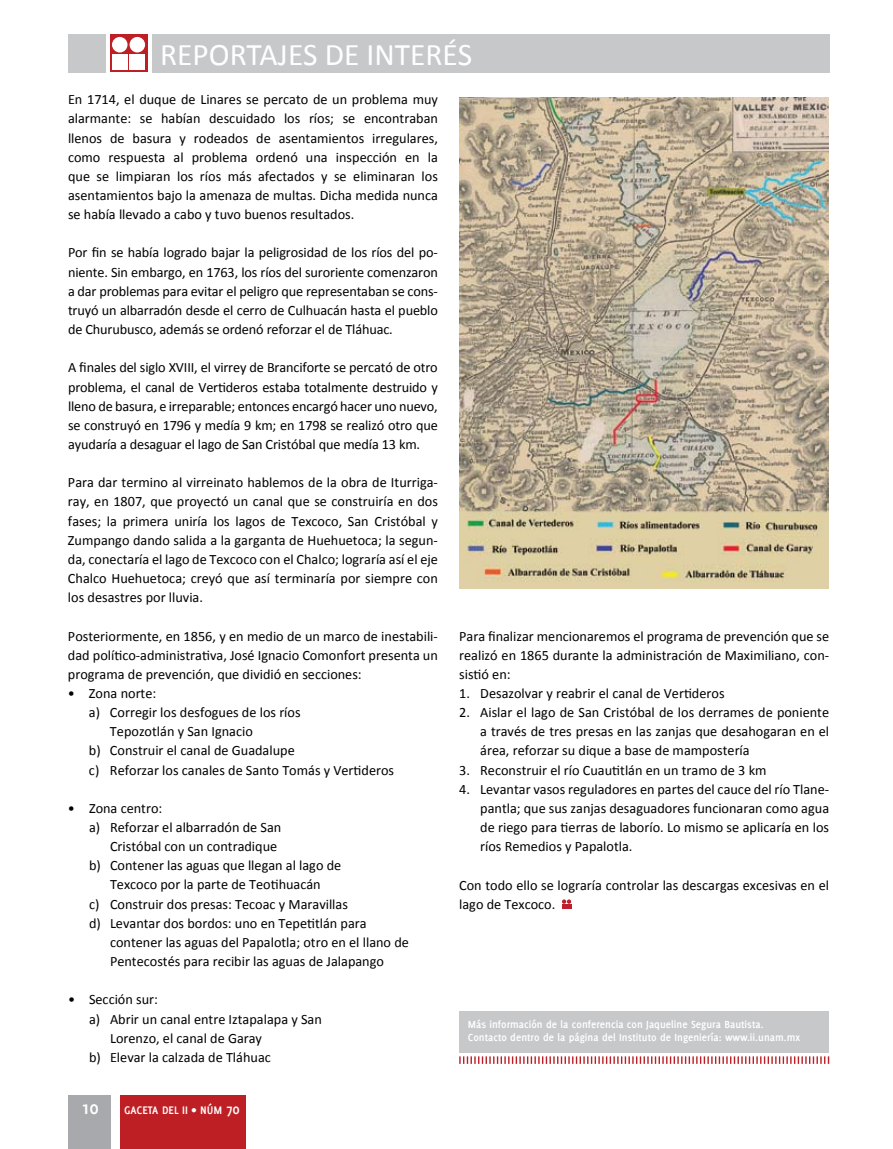
<style>
.page{position:relative;width:893px;height:1149px;background:#fff}
.page>*{position:absolute;margin:0;border:0;box-sizing:border-box;transform-origin:0 0}
.t1{font:31.5px "Calibri";color:#fff}
.t2{font:700 19.5px "Delicious";color:#fff}
.t3{font:14.25px/19.2px "Calibri";color:#000;text-align:justify}
.t4{font:700 12px "Delicious";color:#fff}
.t5{font:700 11.25px/13.5px "Delicious";color:#fff}
.s1{font-size:15px}
</style>
<div class="page">
<div style="left:68px;top:34px;width:761px;height:38px;background:#c6c8ca"></div>
<div style="left:106px;top:28px;width:45px;height:52px;background:#fff"></div>
<svg style="left:110px;top:34px;width:38px;height:38px"></svg>
<div style="left:112px;top:37px;width:16px;height:15px;background:#fff;border-radius:50%"></div>
<div style="left:112px;top:54px;width:16px;height:15px;background:#fff"></div>
<div style="left:130px;top:37px;width:15px;height:15px;background:#fff;border-radius:50%"></div>
<div style="left:130px;top:54px;width:15px;height:15px;background:#fff"></div>
<svg style="left:562px;top:899px;width:9px;height:9px"></svg>
<img style="left:459px;top:98px;width:370px;height:490px">
<div style="left:459px;top:1010px;width:370px;height:41px;background:#c6c8ca"></div>
<svg style="left:459px;top:1056px;width:370px;height:7px"></svg>
<div style="left:120px;top:1095px;width:125px;height:53px;background:#be1f24"></div>
<div style="left:69px;top:1095px;width:42px;height:53px;background:#a7a9ac"></div>
<h1 class="t1" style="left:160px;top:35px;width:314px">reportajes de interés</h1>
<p class="t3" style="left:68px;top:89px;width:371px">En 1714, el duque de Linares se percato de un problema muy alarmante: se habían descuidado los ríos; se encontraban llenos de basura y rodeados de asentamientos irregulares, como respuesta al problema ordenó una inspección en la que se limpiaran los ríos más afectados y se eliminaran los asentamientos bajo la amenaza de multas. Dicha medida nunca se había llevado a cabo y tuvo buenos resultados.</p>
<p class="t3" style="left:68px;top:242px;width:371px">Por fin se había logrado bajar la peligrosidad de los ríos del po&shy;niente. Sin embargo, en 1763, los ríos del suroriente comenzaron a dar problemas para evitar el peligro que representaban se cons&shy;truyó un albarradón desde el cerro de Culhuacán hasta el pueblo de Churubusco, además se ordenó reforzar el de Tláhuac.</p>
<p class="t3" style="left:68px;top:357px;width:371px">A finales del siglo XVIII, el virrey de Branciforte se percató de otro problema, el canal de Vertideros estaba totalmente destruido y lleno de basura, e irreparable; entonces encargó hacer uno nuevo, se construyó en 1796 y medía 9 km; en 1798 se realizó otro que ayudaría a desaguar el lago de San Cristóbal que medía 13 km.</p>
<p class="t3" style="left:68px;top:472px;width:371px">Para dar termino al virreinato hablemos de la obra de Iturriga&shy;ray, en 1807, que proyectó un canal que se construiría en dos fases; la primera uniría los lagos de Texcoco, San Cristóbal y Zumpango dando salida a la garganta de Huehuetoca; la segun&shy;da, conectaría el lago de Texcoco con el Chalco; lograría así el eje Chalco Huehuetoca; creyó que así terminaría por siempre con los desastres por lluvia.</p>
<p class="t3" style="left:68px;top:625px;width:371px">Posteriormente, en 1856, y en medio de un marco de inestabili&shy;dad político-administrativa, José Ignacio Comonfort presenta un programa de prevención, que dividió en secciones:</p>
<p class="t3" style="left:68px;top:682px;width:90px">• Zona norte:</p>
<p class="t3" style="left:89px;top:702px;width:213px">a) Corregir los desfogues de los ríos</p>
<p class="t3" style="left:110px;top:721px;width:144px">Tepozotlán y San Ignacio</p>
<p class="t3" style="left:89px;top:740px;width:207px">b) Construir el canal de Guadalupe</p>
<p class="t3" style="left:89px;top:759px;width:307px">c) Reforzar los canales de Santo Tomás y Vertideros</p>
<p class="t3" style="left:68px;top:797px;width:96px">• Zona centro:</p>
<p class="t3" style="left:89px;top:816px;width:194px">a) Reforzar el albarradón de San</p>
<p class="t3" style="left:110px;top:835px;width:169px">Cristóbal con un contradique</p>
<p class="t3" style="left:89px;top:855px;width:254px">b) Contener las aguas que llegan al lago de</p>
<p class="t3" style="left:110px;top:874px;width:212px">Texcoco por la parte de Teotihuacán</p>
<p class="t3" style="left:89px;top:893px;width:260px">c) Construir dos presas: Tecoac y Maravillas</p>
<p class="t3" style="left:89px;top:912px;width:279px">d) Levantar dos bordos: uno en Tepetitlán para</p>
<p class="t3" style="left:110px;top:931px;width:300px">contener las aguas del Papalotla; otro en el llano de</p>
<p class="t3" style="left:110px;top:950px;width:275px">Pentecostés para recibir las aguas de Jalapango</p>
<p class="t3" style="left:68px;top:989px;width:92px">• Sección sur:</p>
<p class="t3" style="left:89px;top:1008px;width:234px">a) Abrir un canal entre Iztapalapa y San</p>
<p class="t3" style="left:110px;top:1027px;width:154px">Lorenzo, el canal de Garay</p>
<p class="t3" style="left:89px;top:1046px;width:183px">b) Elevar la calzada de Tláhuac</p>
<p class="t3" style="left:459px;top:625px;width:371px">Para finalizar mencionaremos el programa de prevención que se realizó en 1865 durante la administración de Maximiliano, con&shy;sistió en:</p>
<p class="t3" style="left:459px;top:682px;width:267px">1. Desazolvar y reabrir el canal de Vertideros</p>
<p class="t3" style="left:480px;top:702px;width:350px;text-indent:-21px">2. Aislar el lago de San Cristóbal de los derrames de poniente a través de tres presas en las zanjas que desahogaran en el área, reforzar su dique a base de mampostería</p>
<p class="t3" style="left:459px;top:759px;width:309px">3. Reconstruir el río Cuautitlán en un tramo de 3 km</p>
<p class="t3" style="left:480px;top:778px;width:350px;text-indent:-21px">4. Levantar vasos reguladores en partes del cauce del río Tlane&shy;pantla; que sus zanjas desaguadores funcionaran como agua de riego para tierras de laborío. Lo mismo se aplicaría en los ríos Remedios y Papalotla.</p>
<p class="t3" style="left:459px;top:874px;width:371px">Con todo ello se lograría controlar las descargas excesivas en el lago de Texcoco.</p>
<p class="t5" style="left:468px;top:1016px;width:334px">Más información de la conferencia con Jaqueline Segura Bautista.<br>Contacto dentro de la página del Instituto de Ingeniería: www.ii.unam.mx</p>
<h2 class="t2" style="left:81px;top:1096px;width:19px">10</h2>
<p class="t4" style="left:124px;top:1102px;width:117px">Gaceta del ii • Núm <span class="s1">70</span></p>
</div>
